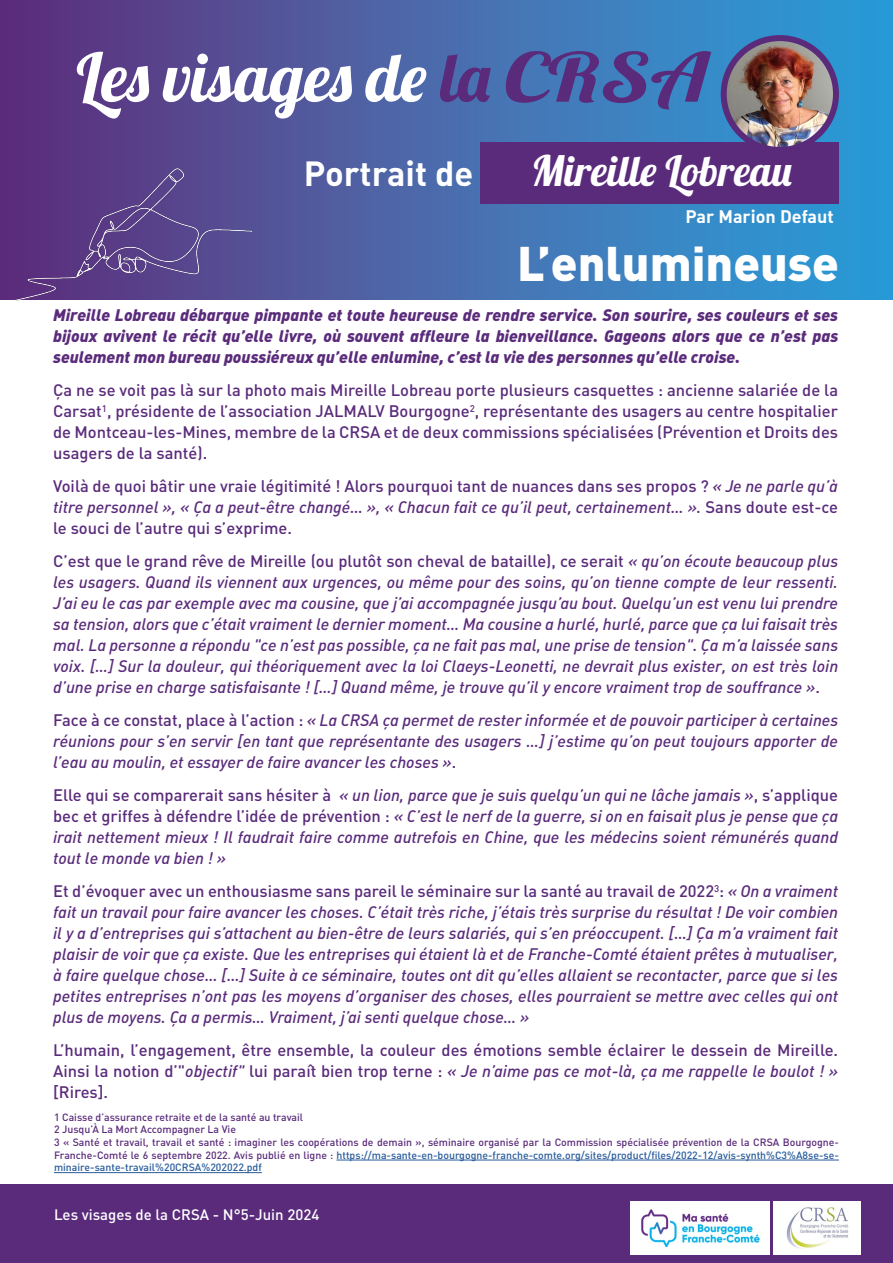
<style>
.page{position:relative;width:893px;height:1263px;background:#fff}
.page>*{position:absolute;margin:0;border:0;box-sizing:border-box;transform-origin:0 0}
.t1{font:67.5px "Lobster 1.4";color:#fff}
.t2{font:900 48px "DIN";color:#fff}
.t3{font:42px "Lobster 1.4";color:#fff}
.t4{font:34.5px "DIN Bold Alternate";color:#fff}
.t5{font:18px "DIN Bold Alternate";color:#fff}
.t6{font:16.5px/21px "DIN Medium Italic Alt";color:#5a2b7b;text-align:justify}
.t7{font:500 16.5px/21px "DIN";color:#5a2b7b;text-align:justify}
.t8{font:16.5px/21px "DIN Black Italic Alt";color:#5a2b7b;text-align:justify}
.t9{font:500 15px "DIN";color:#fff}
.t10{font:500 10.5px/12.6px "DIN";color:#5a2b7b}
.s1{color:#5a2b7b}
.s2{font-family:"DIN Medium Italic Alt";font-weight:400}
.s3{font-family:"DIN";font-weight:500}
.s4{color:#275b9b}
</style>
<div class="page">
<div style="left:0;top:0;width:893px;height:300px;background:linear-gradient(to right,#62307c,#2ca1db)"></div>
<div style="left:480px;top:142px;width:359px;height:62px;background:#5a2b7b"></div>
<img style="left:7px;top:123px;width:273px;height:177px">
<img style="left:724px;top:38px;width:112px;height:112px;border-radius:56px">
<div style="left:721px;top:35px;width:118px;height:118px;border:6px solid #5a2b7b;border-radius:50%"></div>
<div style="left:0;top:1184px;width:893px;height:79px;background:#5a2b7b"></div>
<div style="left:774px;top:1201px;width:87px;height:53px;background:#fff"></div>
<img style="left:786px;top:1207px;width:63px;height:41px">
<div style="left:630px;top:1201px;width:140px;height:53px;background:#fff"></div>
<img style="left:641px;top:1209px;width:119px;height:39px">
<hr style="left:336px;top:1160px;width:503px;height:1px;background:#275b9b">
<hr style="left:54px;top:1172px;width:208px;height:1px;background:#275b9b">
<h1 class="t1" style="left:76px;top:34px;width:634px">Les visages de <span class="s1">la CRSA</span></h1>
<h3 class="t4" style="left:304px;top:151px;width:171px">Portrait de</h3>
<h3 class="t3" style="left:531px;top:144px;width:262px">Mireille Lobreau</h3>
<p class="t5" style="left:685px;top:205px;width:150px">Par Marion Defaut</p>
<h2 class="t2" style="left:517px;top:231px;width:323px">L’enlumineuse</h2>
<p class="t8" style="left:53px;top:304px;width:786px">Mireille Lobreau débarque pimpante et toute heureuse de rendre service. Son sourire, ses couleurs et ses bijoux avivent le récit qu’elle livre, où souvent affleure la bienveillance. Gageons alors que ce n’est pas seulement mon bureau poussiéreux qu’elle enlumine, c’est la vie des personnes qu’elle croise.</p>
<p class="t7" style="left:53px;top:379px;width:786px">Ça ne se voit pas là sur la photo mais Mireille Lobreau porte plusieurs casquettes : ancienne salariée de la Carsat<sup>1</sup>, présidente de l’association JALMALV Bourgogne<sup>2</sup>, représentante des usagers au centre hospitalier de Montceau-les-Mines, membre de la CRSA et de deux commissions spécialisées (Prévention et Droits des usagers de la santé).</p>
<p class="t7" style="left:53px;top:475px;width:786px">Voilà de quoi bâtir une vraie légitimité ! Alors pourquoi tant de nuances dans ses propos ? <span class="s2">« Je ne parle qu’à</span></p>
<p class="t6" style="left:53px;top:496px;width:786px">titre personnel », « Ça a peut-être changé… », « Chacun fait ce qu’il peut, certainement… ». <span class="s3">Sans doute est-ce</span></p>
<p class="t7" style="left:53px;top:511px;width:786px;line-height:33px">le souci de l’autre qui s’exprime.<br>C’est que le grand rêve de Mireille (ou plutôt son cheval de bataille), ce serait <span class="s2">« qu’on écoute beaucoup plus</span></p>
<p class="t6" style="left:53px;top:571px;width:787px">les usagers. Quand ils viennent aux urgences, ou même pour des soins, qu’on tienne compte de leur ressenti.<br>J’ai eu le cas par exemple avec ma cousine, que j’ai accompagnée jusqu’au bout. Quelqu’un est venu lui prendre sa tension, alors que c’était vraiment le dernier moment… Ma cousine a hurlé, hurlé, parce que ça lui faisait très mal. La personne a répondu "ce n’est pas possible, ça ne fait pas mal, une prise de tension". Ça m’a laissée sans voix. […] Sur la douleur, qui théoriquement avec la loi Claeys-Leonetti, ne devrait plus exister, on est très loin d’une prise en charge satisfaisante ! […] Quand même, je trouve qu’il y encore vraiment trop de souffrance »<span class="s3">.</span></p>
<p class="t6" style="left:53px;top:709px;width:787px"><span class="s3">Face à ce constat, place à l’action :</span> « La CRSA ça permet de rester informée et de pouvoir participer à certaines réunions pour s’en servir [en tant que représentante des usagers …] j’estime qu’on peut toujours apporter de l’eau au moulin, et essayer de faire avancer les choses »<span class="s3">.</span></p>
<p class="t6" style="left:53px;top:784px;width:787px"><span class="s3">Elle qui se comparerait sans hésiter à</span> « un lion, parce que je suis quelqu’un qui ne lâche jamais »<span class="s3">, s’applique bec et griffes à défendre l’idée de prévention :</span> « C’est le nerf de la guerre, si on en faisait plus je pense que ça irait nettement mieux ! Il faudrait faire comme autrefois en Chine, que les médecins soient rémunérés quand tout le monde va bien ! »</p>
<p class="t7" style="left:53px;top:880px;width:786px">Et d’évoquer avec un enthousiasme sans pareil le séminaire sur la santé au travail de 2022<sup>3</sup>: <span class="s2">« On a vraiment</span></p>
<p class="t6" style="left:53px;top:901px;width:787px">fait un travail pour faire avancer les choses. C’était très riche, j’étais très surprise du résultat ! De voir combien il y a d’entreprises qui s’attachent au bien-être de leurs salariés, qui s’en préoccupent. […] Ça m’a vraiment fait plaisir de voir que ça existe. Que les entreprises qui étaient là et de Franche-Comté étaient prêtes à mutualiser, à faire quelque chose… […] Suite à ce séminaire, toutes ont dit qu’elles allaient se recontacter, parce que si les petites entreprises n’ont pas les moyens d’organiser des choses, elles pourraient se mettre avec celles qui ont plus de moyens. Ça a permis… Vraiment, j’ai senti quelque chose… »</p>
<p class="t7" style="left:53px;top:1039px;width:786px">L’humain, l’engagement, être ensemble, la couleur des émotions semble éclairer le dessein de Mireille.</p>
<p class="t6" style="left:53px;top:1060px;width:786px"><span class="s3">Ainsi la notion d’"</span>objectif" <span class="s3">lui paraît bien trop terne :</span> « Je n’aime pas ce mot-là, ça me rappelle le boulot ! »</p>
<p class="t7" style="left:53px;top:1081px;width:57px">[Rires].</p>
<p class="t10" style="left:54px;top:1110px;width:786px">1 Caisse d’assurance retraite et de la santé au travail<br>2 Jusqu’À La Mort Accompagner La Vie<br>3 « Santé et travail, travail et santé : imaginer les coopérations de demain », séminaire organisé par la Commission spécialisée prévention de la CRSA Bourgogne-Franche-Comté le 6 septembre 2022. Avis publié en ligne : <span class="s4">https://ma-sante-en-bourgogne-franche-comte.org/sites/product/files/2022-12/avis-synth%C3%A8se-se&shy;minaire-sante-travail%20CRSA%202022.pdf</span></p>
<p class="t9" style="left:54px;top:1205px;width:267px">Les visages de la CRSA - N°5-Juin 2024</p>
</div>
